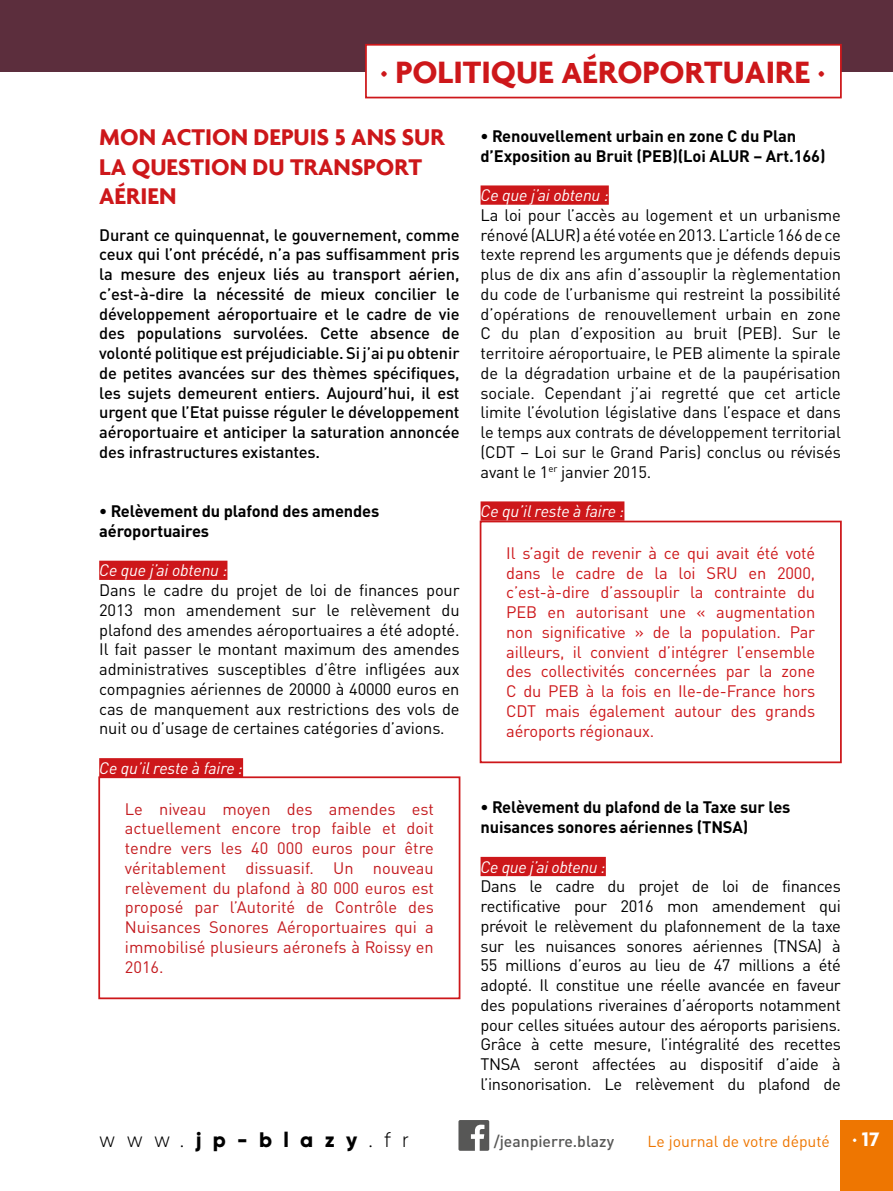
<style>
.page{position:relative;width:893px;height:1191px;background:#fff}
.page>*{position:absolute;margin:0;border:0;box-sizing:border-box;transform-origin:0 0}
.t1{font:700 33.25px "Agenda";color:#cd171a}
.t2{font:700 24.5px/29.4px "Agenda";color:#cd171a}
.t3{font:800 21px "Gilroy";letter-spacing:.54em;color:#000}
.t4{font:16.45px/19.8px "DIN Pro";letter-spacing:-.01em;color:#000;text-align:justify}
.t5{font:500 16.45px/19.8px "DIN Pro";letter-spacing:-.01em;color:#000;text-align:justify}
.t6{font:16.45px/19.8px "DIN Pro";letter-spacing:-.01em;color:#cd171a;text-align:justify}
.t7{font:16.45px/19.8px "DIN Pro";color:#c41b1f;text-align:justify}
.t8{font:700 16.45px/19.8px "DIN Pro";letter-spacing:-.01em;color:#000}
.t9{font:italic 16.45px "DIN Pro";letter-spacing:-.01em;color:#fff}
.t10{font:15.75px "DIN Pro";color:#ee7601}
.t11{font:500 15.75px "DIN Pro";color:#575756}
.s1{font-weight:300}
.s2{font-family:"Agenda";font-weight:700;font-size:21px;color:#fff}
</style>
<div class="page">
<div style="left:0;top:0;width:893px;height:71px;background:#5c2e3d"></div>
<svg style="left:458px;top:1120px;width:31px;height:30px"></svg>
<div style="left:841px;top:1120px;width:52px;height:71px;background:#ee7601"></div>
<div style="left:365px;top:44px;width:477px;height:54px;background:#fff;border:2px solid #cd171a"></div>
<div style="left:99px;top:560px;width:128px;height:20px;background:#cd171a"></div>
<div style="left:99px;top:758px;width:144px;height:19px;background:#cd171a"></div>
<div style="left:481px;top:185px;width:128px;height:20px;background:#cd171a"></div>
<div style="left:481px;top:501px;width:143px;height:19px;background:#cd171a"></div>
<div style="left:481px;top:857px;width:125px;height:19px;background:#cd171a"></div>
<div style="left:98px;top:776px;width:362px;height:223px;border:2px solid #cd171a"></div>
<div style="left:480px;top:520px;width:362px;height:243px;border:2px solid #cd171a"></div>
<h1 class="t1" style="left:381px;top:52px;width:446px">· POLITIQUE ÀÉROPORTUAIRE ·</h1>
<h2 class="t2" style="left:99px;top:122px;width:347px">MON ACTION DEPUIS 5 ANS SUR<br>LA QUESTION DU TRANSPORT<br>ÀÉRIEN</h2>
<p class="t5" style="left:99px;top:223px;width:362px">Durant ce quinquennat, le gouvernement, comme ceux qui l’ont précédé, n’a pas suffisamment pris la mesure des enjeux liés au transport aérien, c’est-à-dire la nécessité de mieux concilier le développement aéroportuaire et le cadre de vie des populations survolées. Cette absence de volonté politique est préjudiciable. Si j’ai pu obtenir de petites avancées sur des thèmes spécifiques, les sujets demeurent entiers. Aujourd’hui, il est urgent que l’Etat puisse réguler le développement aéroportuaire et anticiper la saturation annoncée des infrastructures existantes.</p>
<p class="t8" style="left:99px;top:499px;width:282px">• Relèvement du plafond des amendes aéroportuaires</p>
<p class="t9" style="left:99px;top:557px;width:130px">Ce que j’ai obtenu :</p>
<p class="t4" style="left:99px;top:579px;width:362px">Dans le cadre du projet de loi de finances pour 2013 mon amendement sur le relèvement du plafond des amendes aéroportuaires a été adopté.<br>Il fait passer le montant maximum des amendes administratives susceptibles d’être infligées aux compagnies aériennes de 20000 à 40000 euros en cas de manquement aux restrictions des vols de nuit ou d’usage de certaines catégories d’avions.</p>
<p class="t9" style="left:99px;top:755px;width:145px">Ce qu’il reste à faire :</p>
<p class="t7" style="left:125px;top:797px;width:310px">Le niveau moyen des amendes est actuellement encore trop faible et doit tendre vers les 40 000 euros pour être véritablement dissuasif. Un nouveau relèvement du plafond à 80 000 euros est proposé par l’Autorité de Contrôle des Nuisances Sonores Aéroportuaires qui a immobilisé plusieurs aéronefs à Roissy en 2016.</p>
<p class="t8" style="left:481px;top:124px;width:346px">• Renouvellement urbain en zone C du Plan d’Exposition au Bruit (PEB)(Loi ALUR – Art.166)</p>
<p class="t9" style="left:481px;top:182px;width:130px">Ce que j’ai obtenu :</p>
<p class="t4" style="left:481px;top:203px;width:362px">La loi pour l’accès au logement et un urbanisme rénové (ALUR) a été votée en 2013. L’article 166 de ce texte reprend les arguments que je défends depuis plus de dix ans afin d’assouplir la règlementation du code de l’urbanisme qui restreint la possibilité d’opérations de renouvellement urbain en zone C du plan d’exposition au bruit (PEB). Sur le territoire aéroportuaire, le PEB alimente la spirale de la dégradation urbaine et de la paupérisation sociale. Cependant j’ai regretté que cet article limite l’évolution législative dans l’espace et dans le temps aux contrats de développement territorial (CDT – Loi sur le Grand Paris) conclus ou révisés avant le 1<sup>er</sup> janvier 2015.</p>
<p class="t9" style="left:481px;top:498px;width:145px">Ce qu’il reste à faire :</p>
<p class="t6" style="left:506px;top:541px;width:310px">Il s’agit de revenir à ce qui avait été voté dans le cadre de la loi SRU en 2000, c’est-à-dire d’assouplir la contrainte du PEB en autorisant une « augmentation non significative » de la population. Par ailleurs, il convient d’intégrer l’ensemble des collectivités concernées par la zone C du PEB à la fois en Ile-de-France hors CDT mais également autour des grands aéroports régionaux.</p>
<p class="t8" style="left:481px;top:795px;width:311px">• Relèvement du plafond de la Taxe sur les nuisances sonores aériennes (TNSA)</p>
<p class="t9" style="left:481px;top:854px;width:126px">Ce que j’ai obtenu :</p>
<p class="t4" style="left:481px;top:875px;width:362px">Dans le cadre du projet de loi de finances rectificative pour 2016 mon amendement qui prévoit le relèvement du plafonnement de la taxe sur les nuisances sonores aériennes (TNSA) à 55 millions d’euros au lieu de 47 millions a été adopté. Il constitue une réelle avancée en faveur des populations riveraines d’aéroports notamment pour celles situées autour des aéroports parisiens.<br>Grâce à cette mesure, l’intégralité des recettes TNSA seront affectées au dispositif d’aide à l’insonorisation. Le relèvement du plafond de</p>
<p class="t3" style="left:99px;top:1126px;width:311px"><span class="s1">www.</span>jp-blazy<span class="s1">.fr</span></p>
<p class="t11" style="left:494px;top:1128px;width:122px">/jeanpierre.blazy</p>
<p class="t10" style="left:648px;top:1128px;width:233px">Le journal de votre député <span class="s2">· 17</span></p>
</div>
